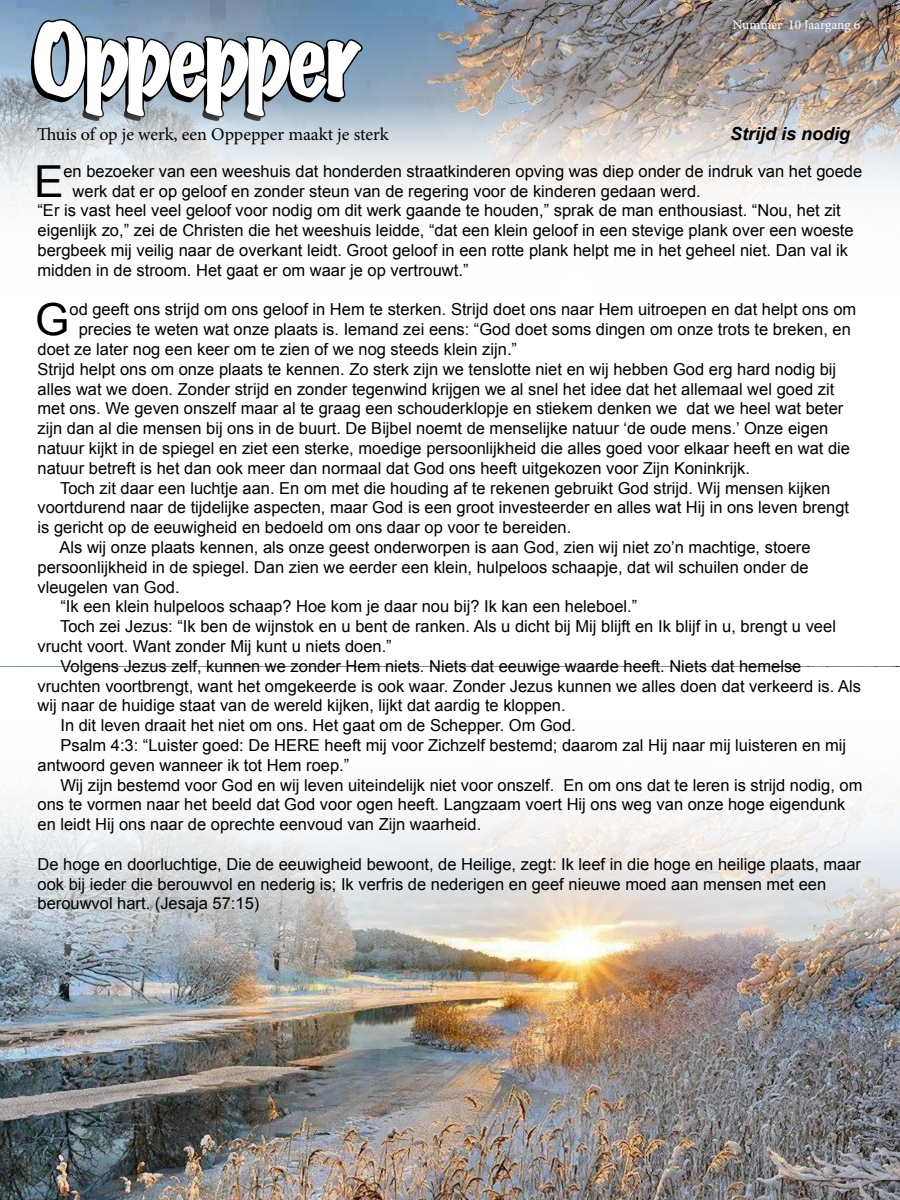
<style>
.page{position:relative;width:900px;height:1200px;background:#fff}
.page>*{position:absolute;margin:0;border:0;box-sizing:border-box;transform-origin:0 0}
.t1{font:expanded 90px "Marker Felt";letter-spacing:-.07em;color:#fff}
.t2{font:44.1px "Arial";color:#000}
.t3{font:18px "Minion Pro";color:#000}
.t4{font:italic 700 18px "Arial";color:#000}
.t5{font:16.5px/19.8px "Arial";color:#000}
.t6{font:13.5px "Minion Pro";letter-spacing:-.005em;color:#fff}
</style>
<div class="page">
<img style="left:0;top:0;width:900px;height:102px">
<svg style="left:31px;top:17px;width:332px;height:85px;background:#6f8395"></svg>
<img style="left:0;top:970px;width:900px;height:230px">
<img style="left:0;top:793px;width:900px;height:177px">
<svg style="left:0;top:102px;width:900px;height:105px"></svg>
<p class="t1" style="left:32px;top:-11px;width:331px">Oppepper</p>
<p class="t6" style="left:733px;top:16px;width:129px">Nummer 10 Jaargang 6</p>
<p class="t3" style="left:37px;top:122px;width:353px">Thuis of op je werk, een Oppepper maakt je sterk</p>
<p class="t4" style="left:730px;top:122px;width:122px">Strijd is nodig</p>
<p class="t2" style="left:34px;top:152px;width:31px">E</p>
<p class="t5" style="left:73px;top:161px;width:791px;text-indent:-9px">en bezoeker van een weeshuis dat honderden straatkinderen opving was diep onder de indruk van het goede werk dat er op geloof en zonder steun van de regering voor de kinderen gedaan werd.</p>
<p class="t5" style="left:38px;top:201px;width:818px">“Er is vast heel veel geloof voor nodig om dit werk gaande te houden,” sprak de man enthousiast. “Nou, het zit eigenlijk zo,” zei de Christen die het weeshuis leidde, “dat een klein geloof in een stevige plank over een woeste bergbeek mij veilig naar de overkant leidt. Groot geloof in een rotte plank helpt me in het geheel niet. Dan val ik midden in de stroom. Het gaat er om waar je op vertrouwt.”</p>
<p class="t2" style="left:35px;top:291px;width:36px">G</p>
<p class="t5" style="left:69px;top:300px;width:788px">od geeft ons strijd om ons geloof in Hem te sterken. Strijd doet ons naar Hem uitroepen en dat helpt ons om</p>
<p class="t5" style="left:79px;top:320px;width:774px">precies te weten wat onze plaats is. Iemand zei eens: “God doet soms dingen om onze trots te breken, en</p>
<p class="t5" style="left:38px;top:339px;width:481px">doet ze later nog een keer om te zien of we nog steeds klein zijn.”</p>
<p class="t5" style="left:38px;top:359px;width:814px">Strijd helpt ons om onze plaats te kennen. Zo sterk zijn we tenslotte niet en wij hebben God erg hard nodig bij alles wat we doen. Zonder strijd en zonder tegenwind krijgen we al snel het idee dat het allemaal wel goed zit met ons. We geven onszelf maar al te graag een schouderklopje en stiekem denken we dat we heel wat beter zijn dan al die mensen bij ons in de buurt. De Bijbel noemt de menselijke natuur ‘de oude mens.’ Onze eigen natuur kijkt in de spiegel en ziet een sterke, moedige persoonlijkheid die alles goed voor elkaar heeft en wat die natuur betreft is het dan ook meer dan normaal dat God ons heeft uitgekozen voor Zijn Koninkrijk.</p>
<p class="t5" style="left:38px;top:478px;width:813px;text-indent:23px">Toch zit daar een luchtje aan. En om met die houding af te rekenen gebruikt God strijd. Wij mensen kijken voortdurend naar de tijdelijke aspecten, maar God is een groot investeerder en alles wat Hij in ons leven brengt is gericht op de eeuwigheid en bedoeld om ons daar op voor te bereiden.</p>
<p class="t5" style="left:38px;top:537px;width:775px;text-align:justify;text-indent:22px">Als wij onze plaats kennen, als onze geest onderworpen is aan God, zien wij niet zo’n machtige, stoere persoonlijkheid in de spiegel. Dan zien we eerder een klein, hulpeloos schaapje, dat wil schuilen onder de vleugelen van God.</p>
<p class="t5" style="left:60px;top:597px;width:578px">“Ik een klein hulpeloos schaap? Hoe kom je daar nou bij? Ik kan een heleboel.”</p>
<p class="t5" style="left:38px;top:617px;width:800px;text-indent:23px">Toch zei Jezus: “Ik ben de wijnstok en u bent de ranken. Als u dicht bij Mij blijft en Ik blijf in u, brengt u veel vrucht voort. Want zonder Mij kunt u niets doen.”</p>
<p class="t5" style="left:38px;top:656px;width:825px;text-indent:23px">Volgens Jezus zelf, kunnen we zonder Hem niets. Niets dat eeuwige waarde heeft. Niets dat hemelse vruchten voortbrengt, want het omgekeerde is ook waar. Zonder Jezus kunnen we alles doen dat verkeerd is. Als wij naar de huidige staat van de wereld kijken, lijkt dat aardig te kloppen.</p>
<p class="t5" style="left:60px;top:716px;width:517px">In dit leven draait het niet om ons. Het gaat om de Schepper. Om God.</p>
<p class="t5" style="left:38px;top:735px;width:810px;text-indent:23px">Psalm 4:3: “Luister goed: De HERE heeft mij voor Zichzelf bestemd; daarom zal Hij naar mij luisteren en mij antwoord geven wanneer ik tot Hem roep.”</p>
<p class="t5" style="left:38px;top:775px;width:826px;text-indent:23px">Wij zijn bestemd voor God en wij leven uiteindelijk niet voor onszelf. En om ons dat te leren is strijd nodig, om ons te vormen naar het beeld dat God voor ogen heeft. Langzaam voert Hij ons weg van onze hoge eigendunk en leidt Hij ons naar de oprechte eenvoud van Zijn waarheid.</p>
<p class="t5" style="left:38px;top:854px;width:825px">De hoge en doorluchtige, Die de eeuwigheid bewoont, de Heilige, zegt: Ik leef in die hoge en heilige plaats, maar ook bij ieder die berouwvol en nederig is; Ik verfris de nederigen en geef nieuwe moed aan mensen met een berouwvol hart. (Jesaja 57:15)</p>
</div>
